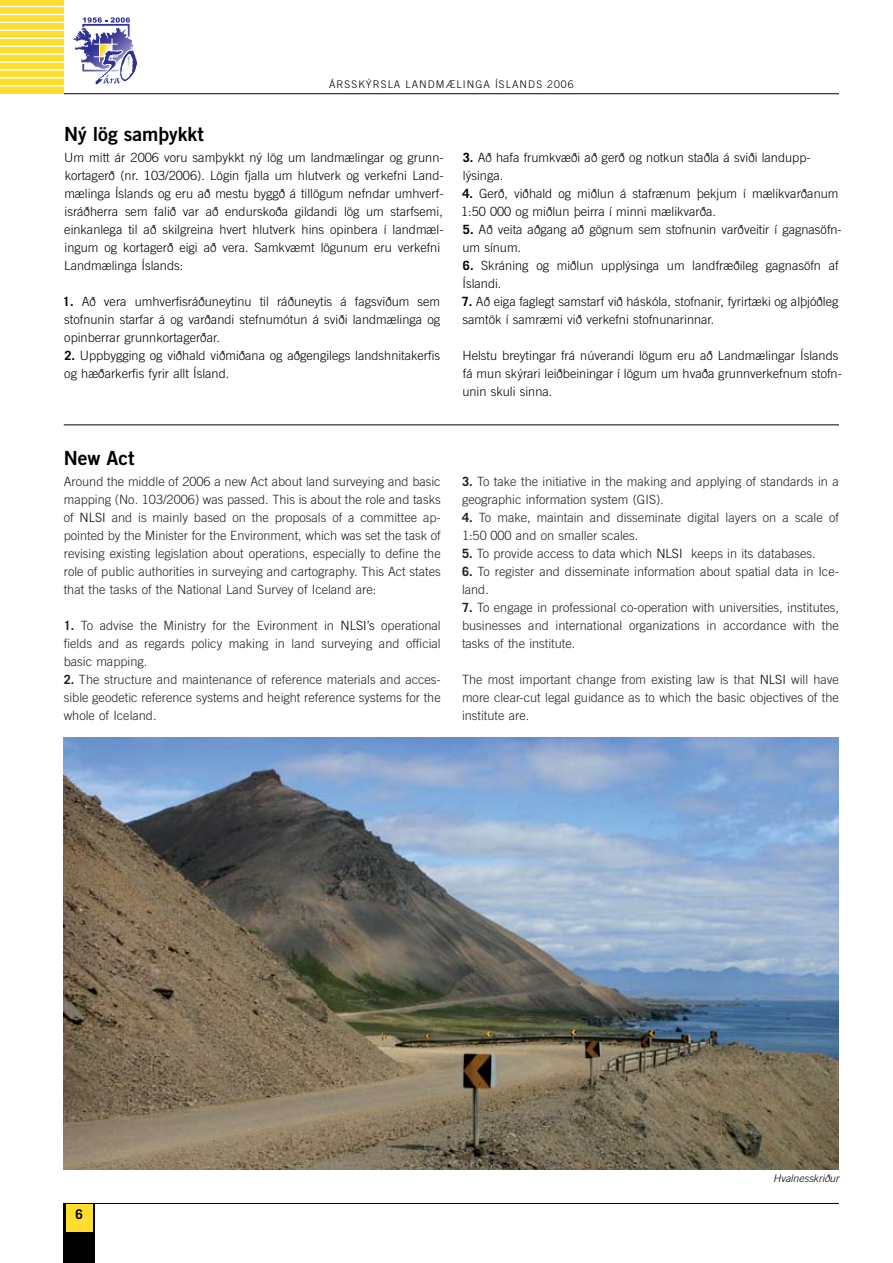
<style>
.page{position:relative;width:893px;height:1263px;background:#fff}
.page>*{position:absolute;margin:0;border:0;box-sizing:border-box;transform-origin:0 0}
.t1{font:19.5px "Trade Gothic Bold Two";color:#000}
.t2{font:300 12.75px/18px "Trade Gothic";color:#231f20;text-align:justify}
.t3{font:300 12.75px/18px "Trade Gothic";color:#000}
.t4{font:300 10.5px "Trade Gothic";letter-spacing:.1em;color:#000}
.t5{font:italic 300 10.5px "Trade Gothic";color:#000}
.s1{font-weight:700}
.s2{color:#000}
.s3{color:#fff}
</style>
<div class="page">
<div style="left:64px;top:1203px;width:31px;height:60px;background:#000"></div>
<div style="left:66px;top:1203px;width:26px;height:29px;background:#ffdd2f"></div>
<hr style="left:64px;top:1203px;width:775px;height:1px;background:#000">
<hr style="left:64px;top:93px;width:775px;height:1px;background:#000">
<div style="left:0;top:0;width:64px;height:94px;background:#ffdd2f"></div>
<hr style="left:0;top:6px;width:68px;height:1px;background:#fff">
<hr style="left:0;top:14px;width:68px;height:1px;background:#fff">
<hr style="left:0;top:22px;width:68px;height:1px;background:#fff">
<hr style="left:0;top:29px;width:68px;height:2px;background:#fff">
<hr style="left:0;top:37px;width:68px;height:2px;background:#fff">
<hr style="left:0;top:45px;width:68px;height:2px;background:#fff">
<hr style="left:0;top:53px;width:68px;height:2px;background:#fff">
<hr style="left:0;top:61px;width:68px;height:2px;background:#fff">
<hr style="left:0;top:69px;width:68px;height:2px;background:#fff">
<hr style="left:0;top:77px;width:68px;height:2px;background:#fff">
<hr style="left:0;top:85px;width:68px;height:2px;background:#fff">
<svg style="left:73px;top:17px;width:64px;height:68px"></svg>
<hr style="left:64px;top:424px;width:775px;height:1px;background:#000">
<img style="left:64px;top:738px;width:775px;height:431px">
<p class="t4" style="left:329px;top:78px;width:246px">ÁRSSKÝRSLA LANDMÆLINGA ÍSLANDS 2006</p>
<h1 class="t1" style="left:64px;top:122px;width:141px">Ný lög samþykkt</h1>
<p class="t3" style="left:64px;top:148px;width:381px">Um mitt ár 2006 voru samþykkt ný lög um landmælingar og grunn&shy;kortagerð (nr. 103/2006). Lögin fjalla um hlutverk og verkefni Land&shy;mælinga Íslands og eru að mestu byggð á tillögum nefndar umhverf&shy;isráðherra sem falið var að endurskoða gildandi lög um starfsemi, einkanlega til að skilgreina hvert hlutverk hins opinbera í landmæl&shy;ingum og kortagerð eigi að vera. Samkvæmt lögunum eru verkefni Landmælinga Íslands:</p>
<p class="t3" style="left:63px;top:292px;width:379px;text-align:justify"><span class="s1">1.</span> Að vera umhverfisráðuneytinu til ráðuneytis á fagsviðum sem stofnunin starfar á og varðandi stefnumótun á sviði landmælinga og opinberrar grunnkortagerðar.</p>
<p class="t3" style="left:64px;top:346px;width:377px"><span class="s1">2.</span> Uppbygging og viðhald viðmiðana og aðgengilegs landshnitakerfis og hæðarkerfis fyrir allt Ísland.</p>
<p class="t3" style="left:463px;top:148px;width:349px"><span class="s1">3.</span> Að hafa frumkvæði að gerð og notkun staðla á sviði landupp&shy;lýsinga.</p>
<p class="t3" style="left:461px;top:184px;width:379px"><span class="s1">4.</span> Gerð, viðhald og miðlun á stafrænum þekjum í mælikvarðanum<br>1:50 000 og miðlun þeirra í minni mælikvarða.</p>
<p class="t3" style="left:462px;top:220px;width:381px"><span class="s1">5.</span> Að veita aðgang að gögnum sem stofnunin varðveitir í gagnasöfn&shy;um sínum.</p>
<p class="t3" style="left:462px;top:256px;width:378px"><span class="s1">6.</span> Skráning og miðlun upplýsinga um landfræðileg gagnasöfn af<br>Íslandi.</p>
<p class="t3" style="left:462px;top:292px;width:378px"><span class="s1">7.</span> Að eiga faglegt samstarf við háskóla, stofnanir, fyrirtæki og alþjóðleg samtök í samræmi við verkefni stofnunarinnar.</p>
<p class="t3" style="left:462px;top:346px;width:381px">Helstu breytingar frá núverandi lögum eru að Landmælingar Íslands fá mun skýrari leiðbeiningar í lögum um hvaða grunnverkefnum stofn&shy;unin skuli sinna.</p>
<h1 class="t1" style="left:64px;top:446px;width:72px">New Act</h1>
<p class="t2" style="left:64px;top:472px;width:378px">Around the middle of 2006 a new Act about land surveying and basic mapping (No. 103/2006) was passed. This is about the role and tasks of <span class="s2">NLSI</span> and is mainly based on the proposals of a committee ap&shy;pointed by the Minister for the Environment, which was set the task of revising existing legislation about operations, especially to define the role of public authorities in surveying and cartography. This Act states that the tasks of the National Land Survey of Iceland are:</p>
<p class="t2" style="left:64px;top:616px;width:378px"><span class="s1">1.</span> To advise the Ministry for the Evironment in <span class="s2">NLSI’s</span> operational fields and as regards policy making in land surveying and official basic mapping.</p>
<p class="t2" style="left:64px;top:670px;width:378px"><span class="s1">2.</span> The structure and maintenance of reference materials and acces&shy;sible geodetic reference systems and height reference systems for the whole of Iceland.</p>
<p class="t2" style="left:462px;top:472px;width:378px"><span class="s1">3.</span> To take the initiative in the making and applying of standards in a geographic information system (GIS).</p>
<p class="t2" style="left:462px;top:508px;width:378px"><span class="s1">4.</span> To make, maintain and disseminate digital layers on a scale of<br>1:50<span class="s3">.</span>000 and on smaller scales.</p>
<p class="t2" style="left:462px;top:544px;width:355px"><span class="s1">5.</span> To provide access to data which <span class="s2">NLSI</span> keeps in its databases.</p>
<p class="t2" style="left:462px;top:562px;width:378px"><span class="s1">6.</span> To register and disseminate information about spatial data in Ice&shy;land.</p>
<p class="t2" style="left:462px;top:598px;width:378px"><span class="s1">7.</span> To engage in professional co-operation with universities, institutes, businesses and international organizations in accordance with the tasks of the institute.</p>
<p class="t2" style="left:462px;top:670px;width:378px">The most important change from existing law is that <span class="s2">NLSI</span> will have more clear-cut legal guidance as to which the basic objectives of the institute are.</p>
<p class="t5" style="left:773px;top:1172px;width:67px">Hvalnesskriður</p>
</div>
